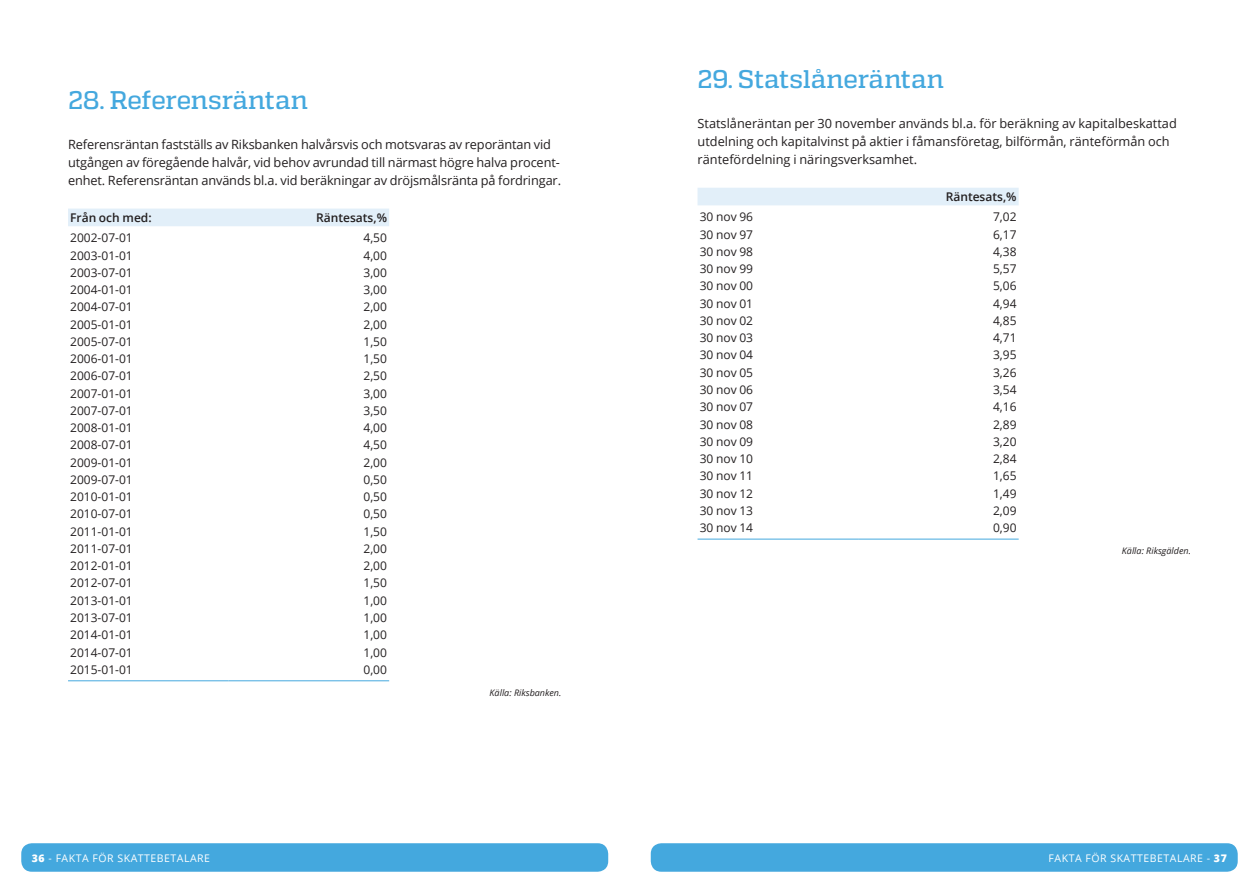
<style>
.page{position:relative;width:1259px;height:893px;background:#fff}
.page>*{position:absolute;margin:0;border:0;box-sizing:border-box;transform-origin:0 0}
.t1{font:500 25.5px "Quadon";letter-spacing:-.01em;color:#44a8de}
.t2{font:12.75px/18px "Open Sans";letter-spacing:-.01em;color:#231f20}
.t3{font:12px "Open Sans";color:#231f20}
.t4{font:600 12px "Open Sans";color:#231f20}
.t5{font:10.5px "Open Sans";letter-spacing:.05em;color:#fff}
.t6{font:italic 9px "Open Sans";color:#231f20}
.s1{font-weight:800}
</style>
<div class="page">
<div style="left:21px;top:843px;width:587px;height:29px;background:#44a8de;border-radius:11px"></div>
<div style="left:651px;top:843px;width:586px;height:29px;background:#44a8de;border-radius:11px"></div>
<div style="left:697px;top:188px;width:321px;height:17px;background:#e2eff9"></div>
<hr style="left:697px;top:539px;width:161px;height:1px;background:#44a8de">
<hr style="left:858px;top:539px;width:160px;height:1px;background:#44a8de">
<div style="left:68px;top:209px;width:321px;height:17px;background:#e2eff9"></div>
<hr style="left:68px;top:680px;width:161px;height:1px;background:#44a8de">
<hr style="left:229px;top:680px;width:160px;height:1px;background:#44a8de">
<h1 class="t1" style="left:68px;top:86px;width:241px">28. Referensräntan</h1>
<p class="t2" style="left:68px;top:135px;width:494px">Referensräntan fastställs av Riksbanken halvårsvis och motsvaras av reporäntan vid utgången av föregående halvår, vid behov avrundad till närmast högre halva procent&shy;enhet. Referensräntan används bl.a. vid beräkningar av dröjsmålsränta på fordringar.</p>
<p class="t4" style="left:70px;top:209px;width:83px">Från och med:</p>
<p class="t4" style="left:316px;top:209px;width:72px">Räntesats,%</p>
<p class="t3" style="left:70px;top:229px;width:64px">2002-07-01</p>
<p class="t3" style="left:363px;top:229px;width:25px">4,50</p>
<p class="t3" style="left:70px;top:247px;width:64px">2003-01-01</p>
<p class="t3" style="left:363px;top:247px;width:25px">4,00</p>
<p class="t3" style="left:70px;top:264px;width:64px">2003-07-01</p>
<p class="t3" style="left:363px;top:264px;width:25px">3,00</p>
<p class="t3" style="left:70px;top:281px;width:64px">2004-01-01</p>
<p class="t3" style="left:363px;top:281px;width:25px">3,00</p>
<p class="t3" style="left:70px;top:298px;width:64px">2004-07-01</p>
<p class="t3" style="left:363px;top:298px;width:25px">2,00</p>
<p class="t3" style="left:70px;top:316px;width:64px">2005-01-01</p>
<p class="t3" style="left:363px;top:316px;width:25px">2,00</p>
<p class="t3" style="left:70px;top:333px;width:64px">2005-07-01</p>
<p class="t3" style="left:363px;top:333px;width:25px">1,50</p>
<p class="t3" style="left:70px;top:350px;width:64px">2006-01-01</p>
<p class="t3" style="left:363px;top:350px;width:25px">1,50</p>
<p class="t3" style="left:70px;top:367px;width:64px">2006-07-01</p>
<p class="t3" style="left:363px;top:367px;width:25px">2,50</p>
<p class="t3" style="left:70px;top:385px;width:64px">2007-01-01</p>
<p class="t3" style="left:363px;top:385px;width:25px">3,00</p>
<p class="t3" style="left:70px;top:402px;width:64px">2007-07-01</p>
<p class="t3" style="left:363px;top:402px;width:25px">3,50</p>
<p class="t3" style="left:70px;top:419px;width:64px">2008-01-01</p>
<p class="t3" style="left:363px;top:419px;width:25px">4,00</p>
<p class="t3" style="left:70px;top:437px;width:64px">2008-07-01</p>
<p class="t3" style="left:363px;top:437px;width:25px">4,50</p>
<p class="t3" style="left:70px;top:454px;width:64px">2009-01-01</p>
<p class="t3" style="left:363px;top:454px;width:25px">2,00</p>
<p class="t3" style="left:70px;top:471px;width:64px">2009-07-01</p>
<p class="t3" style="left:363px;top:471px;width:25px">0,50</p>
<p class="t3" style="left:70px;top:488px;width:64px">2010-01-01</p>
<p class="t3" style="left:363px;top:488px;width:25px">0,50</p>
<p class="t3" style="left:70px;top:506px;width:64px">2010-07-01</p>
<p class="t3" style="left:363px;top:506px;width:25px">0,50</p>
<p class="t3" style="left:70px;top:523px;width:64px">2011-01-01</p>
<p class="t3" style="left:363px;top:523px;width:25px">1,50</p>
<p class="t3" style="left:70px;top:540px;width:64px">2011-07-01</p>
<p class="t3" style="left:363px;top:540px;width:25px">2,00</p>
<p class="t3" style="left:70px;top:557px;width:64px">2012-01-01</p>
<p class="t3" style="left:363px;top:557px;width:25px">2,00</p>
<p class="t3" style="left:70px;top:575px;width:64px">2012-07-01</p>
<p class="t3" style="left:363px;top:575px;width:25px">1,50</p>
<p class="t3" style="left:70px;top:592px;width:64px">2013-01-01</p>
<p class="t3" style="left:363px;top:592px;width:25px">1,00</p>
<p class="t3" style="left:70px;top:609px;width:64px">2013-07-01</p>
<p class="t3" style="left:363px;top:609px;width:25px">1,00</p>
<p class="t3" style="left:70px;top:626px;width:64px">2014-01-01</p>
<p class="t3" style="left:363px;top:626px;width:25px">1,00</p>
<p class="t3" style="left:70px;top:644px;width:64px">2014-07-01</p>
<p class="t3" style="left:363px;top:644px;width:25px">1,00</p>
<p class="t3" style="left:70px;top:661px;width:64px">2015-01-01</p>
<p class="t3" style="left:363px;top:661px;width:25px">0,00</p>
<p class="t6" style="left:489px;top:686px;width:73px">Källa: Riksbanken.</p>
<h1 class="t1" style="left:697px;top:65px;width:248px">29. Statslåneräntan</h1>
<p class="t2" style="left:697px;top:114px;width:481px">Statslåneräntan per 30 november används bl.a. för beräkning av kapitalbeskattad utdelning och kapitalvinst på aktier i fåmansföretag, bilförmån, ränteförmån och räntefördelning i näringsverksamhet.</p>
<p class="t4" style="left:945px;top:188px;width:72px">Räntesats,%</p>
<p class="t3" style="left:699px;top:209px;width:55px">30 nov 96</p>
<p class="t3" style="left:993px;top:209px;width:25px">7,02</p>
<p class="t3" style="left:699px;top:226px;width:55px">30 nov 97</p>
<p class="t3" style="left:993px;top:226px;width:25px">6,17</p>
<p class="t3" style="left:699px;top:243px;width:55px">30 nov 98</p>
<p class="t3" style="left:993px;top:243px;width:25px">4,38</p>
<p class="t3" style="left:699px;top:260px;width:55px">30 nov 99</p>
<p class="t3" style="left:993px;top:260px;width:25px">5,57</p>
<p class="t3" style="left:699px;top:278px;width:55px">30 nov 00</p>
<p class="t3" style="left:993px;top:278px;width:25px">5,06</p>
<p class="t3" style="left:699px;top:295px;width:55px">30 nov 01</p>
<p class="t3" style="left:993px;top:295px;width:25px">4,94</p>
<p class="t3" style="left:699px;top:312px;width:55px">30 nov 02</p>
<p class="t3" style="left:993px;top:312px;width:25px">4,85</p>
<p class="t3" style="left:699px;top:329px;width:55px">30 nov 03</p>
<p class="t3" style="left:993px;top:329px;width:25px">4,71</p>
<p class="t3" style="left:699px;top:347px;width:55px">30 nov 04</p>
<p class="t3" style="left:993px;top:347px;width:25px">3,95</p>
<p class="t3" style="left:699px;top:364px;width:55px">30 nov 05</p>
<p class="t3" style="left:993px;top:364px;width:25px">3,26</p>
<p class="t3" style="left:699px;top:381px;width:55px">30 nov 06</p>
<p class="t3" style="left:993px;top:381px;width:25px">3,54</p>
<p class="t3" style="left:699px;top:398px;width:55px">30 nov 07</p>
<p class="t3" style="left:993px;top:398px;width:25px">4,16</p>
<p class="t3" style="left:699px;top:416px;width:55px">30 nov 08</p>
<p class="t3" style="left:993px;top:416px;width:25px">2,89</p>
<p class="t3" style="left:699px;top:433px;width:55px">30 nov 09</p>
<p class="t3" style="left:993px;top:433px;width:25px">3,20</p>
<p class="t3" style="left:699px;top:450px;width:55px">30 nov 10</p>
<p class="t3" style="left:993px;top:450px;width:25px">2,84</p>
<p class="t3" style="left:699px;top:467px;width:55px">30 nov 11</p>
<p class="t3" style="left:993px;top:467px;width:25px">1,65</p>
<p class="t3" style="left:699px;top:485px;width:55px">30 nov 12</p>
<p class="t3" style="left:993px;top:485px;width:25px">1,49</p>
<p class="t3" style="left:699px;top:502px;width:55px">30 nov 13</p>
<p class="t3" style="left:993px;top:502px;width:25px">2,09</p>
<p class="t3" style="left:699px;top:519px;width:55px">30 nov 14</p>
<p class="t3" style="left:993px;top:519px;width:25px">0,90</p>
<p class="t6" style="left:1122px;top:544px;width:71px">Källa: Riksgälden.</p>
<p class="t5" style="left:32px;top:850px;width:180px"><span class="s1">36</span> - FAKTA FÖR SKATTEBETALARE</p>
<p class="t5" style="left:1048px;top:850px;width:180px">FAKTA FÖR SKATTEBETALARE - <span class="s1">37</span></p>
</div>
